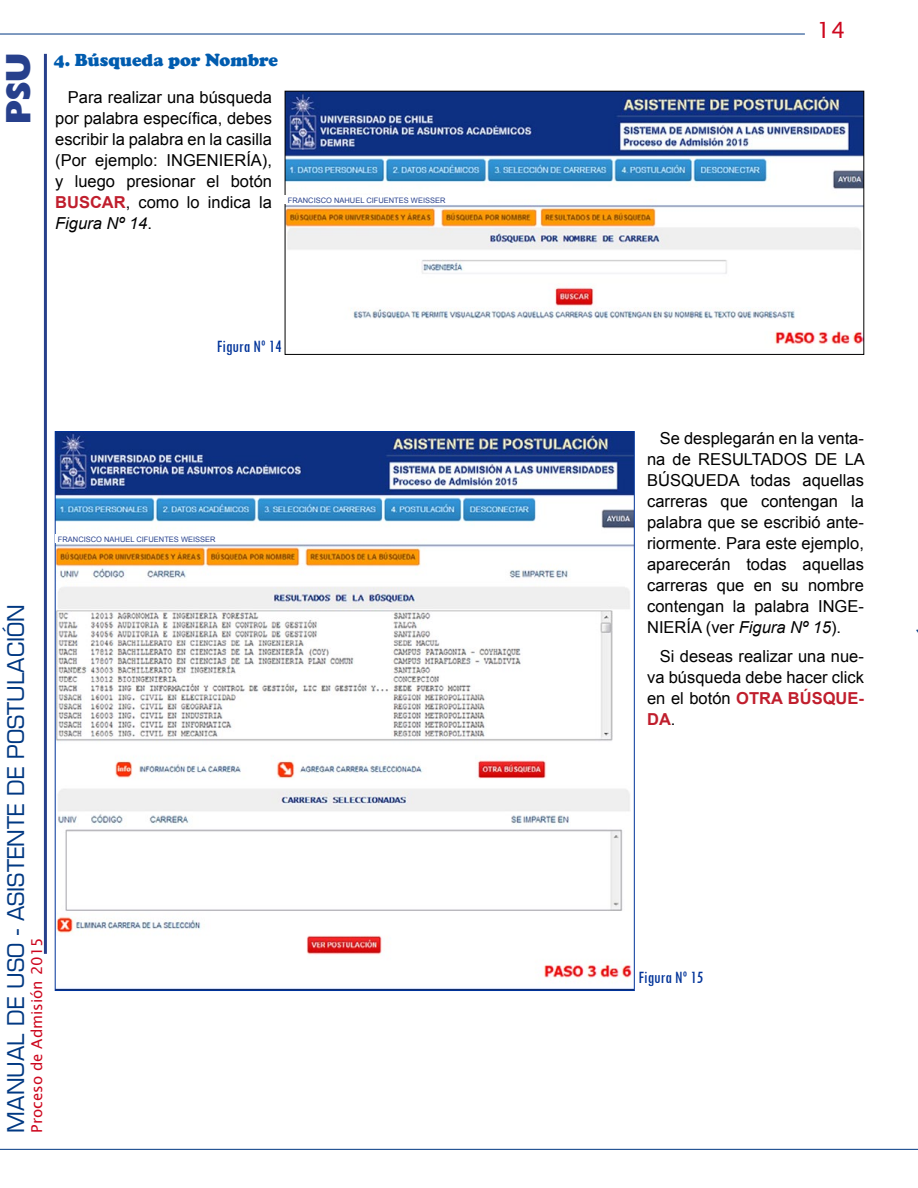
<style>
.page{position:relative;width:918px;height:1188px;background:#fff}
.page>*{position:absolute;margin:0;border:0;box-sizing:border-box;transform-origin:0 0}
.t1{font:34.5px "Gill Sans Extra Bold Display";color:#27408c}
.t2{font:22.5px "Euromode Plain";color:#003882}
.t3{font:22.5px "Lucida Sans Unicode";color:#cd071e}
.t4{font:condensed 18px "Tw Cen";color:#039}
.t5{font:900 18px "Cooper";color:#015caf}
.t6{font:16.5px/21px "Arial";color:#000;text-align:justify}
.t7{font:15px "Lucida Sans Unicode";color:#cd071e}
.t8{font:7.5px "Arial";color:#27408c}
.s1{font-weight:700;color:#c01e2d}
.s2{font-style:italic}
</style>
<div class="page">
<hr style="left:44px;top:54px;width:3px;height:900px;background:#27408c">
<hr style="left:0;top:34px;width:805px;height:1px;background:#003882">
<hr style="left:0;top:1149px;width:918px;height:1px;background:#003882">
<img style="left:57px;top:433px;width:576px;height:556px">
<img style="left:287px;top:93px;width:575px;height:251px">
<div style="left:285px;top:91px;width:579px;height:264px;border:1px solid #000"></div>
<div style="left:55px;top:534px;width:203px;height:9px;background:#fff"></div>
<div style="left:285px;top:195px;width:203px;height:9px;background:#fff"></div>
<h1 class="t1" style="left:-1px;top:124px;width:73px;rotate:-90deg">PSU</h1>
<p class="t5" style="left:54px;top:50px;width:226px">4. Búsqueda por Nombre</p>
<p class="t6" style="left:55px;top:87px;width:218px;text-indent:13px">Para realizar una búsqueda por palabra específica, debes escribir la palabra en la casilla (Por ejemplo: INGENIERÍA), y luego presionar el botón <span class="s1">BUSCAR</span>, como lo indica la <span class="s2">Figura Nº 14</span>.</p>
<p class="t8" style="left:288px;top:195px;width:159px">FRANCISCO NAHUEL CIFUENTES WEISSER</p>
<p class="t4" style="left:217px;top:335px;width:67px">Figura Nº 14</p>
<p class="t8" style="left:58px;top:534px;width:159px">FRANCISCO NAHUEL CIFUENTES WEISSER</p>
<h2 class="t2" style="left:2px;top:1133px;width:530px;rotate:-90deg">MANUAL DE USO - ASISTENTE DE POSTULACIÓN</h2>
<p class="t7" style="left:25px;top:1133px;width:197px;rotate:-90deg">Proceso de Admisión 2015</p>
<h2 class="t3" style="left:817px;top:12px;width:30px">14</h2>
<p class="t6" style="left:647px;top:427px;width:219px;text-indent:13px">Se desplegarán en la venta&shy;na de RESULTADOS DE LA BÚSQUEDA todas aquellas carreras que contengan la palabra que se escribió ante&shy;riormente. Para este ejemplo, aparecerán todas aquellas carreras que en su nombre contengan la palabra INGE-NIERÍA (ver <span class="s2">Figura Nº 15</span>).</p>
<p class="t6" style="left:647px;top:646px;width:218px;text-indent:13px">Si deseas realizar una nue&shy;va búsqueda debe hacer click en el botón <span class="s1">OTRA BÚSQUE-DA</span>.</p>
<p class="t4" style="left:638px;top:967px;width:67px">Figura Nº 15</p>
</div>
